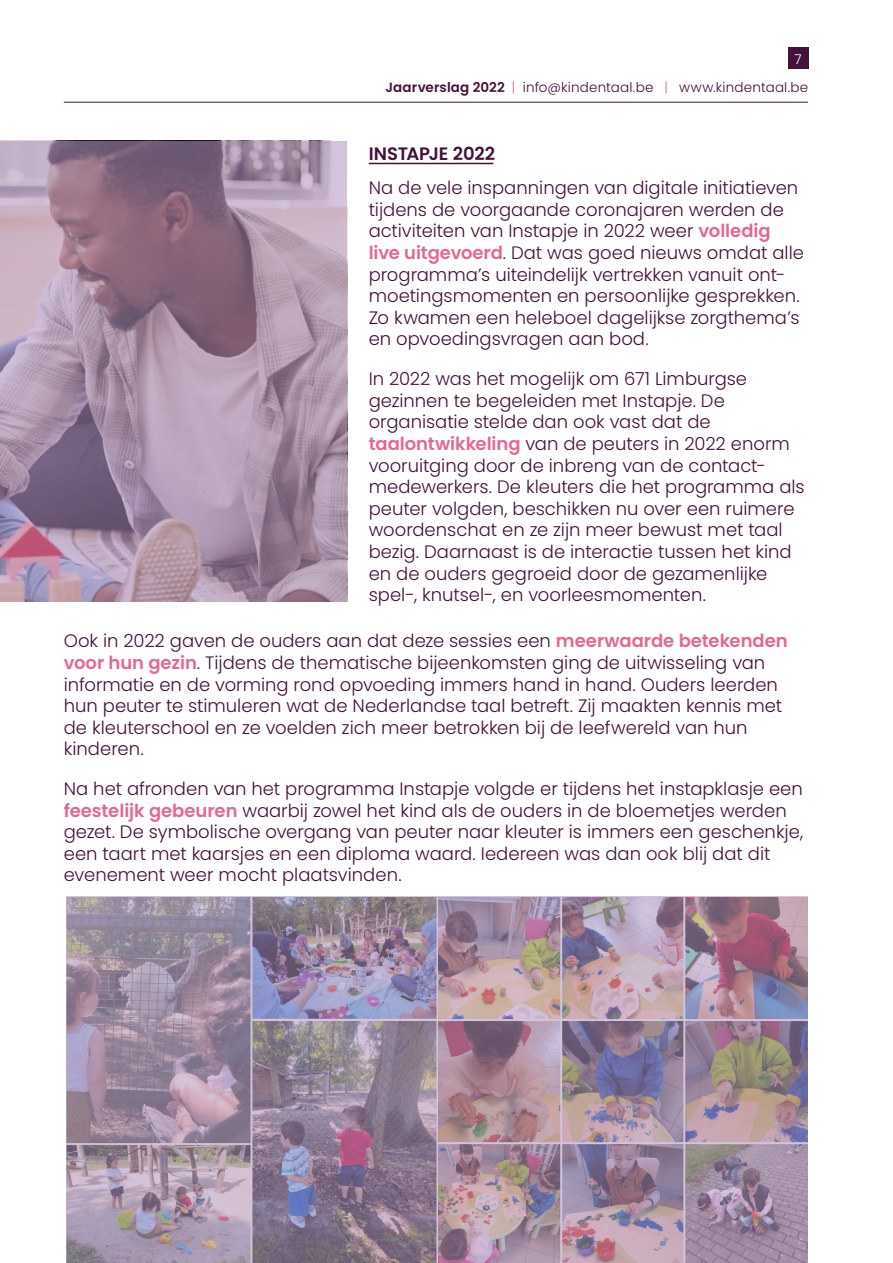
<style>
.page{position:relative;width:893px;height:1263px;background:#fff}
.page>*{position:absolute;margin:0;border:0;box-sizing:border-box;transform-origin:0 0}
.t1{font:300 18px/21.6px "Poppins";color:#44113a}
.t2{font:600 18px "Poppins";letter-spacing:-.01em;color:#44113a}
.t3{font:300 13.5px/28.2px "Poppins";letter-spacing:.015em;color:#44113a}
.s1{color:#fff}
.s2{font-weight:600}
.s3{color:#e66694}
.s4{font-weight:600;color:#e66694}
</style>
<div class="page">
<svg style="left:0;top:141px;width:347px;height:460px;background:#a48ba1"></svg>
<hr style="left:369px;top:163px;width:124px;height:1px;background:#44113a">
<img style="left:67px;top:897px;width:741px;height:366px">
<div style="left:788px;top:48px;width:20px;height:21px;background:#44113a"></div>
<hr style="left:64px;top:102px;width:744px;height:1px;background:#44113a">
<p class="t3" style="left:386px;top:45px;width:424px;text-indent:409px"><span class="s1">7<br></span><span class="s2">Jaarverslag 2022</span> <span class="s3">|</span> info@kindentaal.be <span class="s3">|</span> www.kindentaal.be</p>
<h1 class="t2" style="left:369px;top:143px;width:128px">INSTAPJE 2022</h1>
<h1 class="t1" style="left:369px;top:177px;width:437px">Na de vele inspanningen van digitale initiatieven tijdens de voorgaande coronajaren werden de activiteiten van Instapje in 2022 weer <span class="s4">volledig live uitgevoerd</span>. Dat was goed nieuws omdat alle programma’s uiteindelijk vertrekken vanuit ont&shy;moetingsmomenten en persoonlijke gesprekken.<br>Zo kwamen een heleboel dagelijkse zorgthema’s en opvoedingsvragen aan bod.</h1>
<h1 class="t1" style="left:369px;top:368px;width:438px">In 2022 was het mogelijk om 671 Limburgse gezinnen te begeleiden met Instapje. De organisatie stelde dan ook vast dat de <span class="s4">taalontwikkeling</span> van de peuters in 2022 enorm vooruitging door de inbreng van de contact&shy;medewerkers. De kleuters die het programma als peuter volgden, beschikken nu over een ruimere woordenschat en ze zijn meer bewust met taal bezig. Daarnaast is de interactie tussen het kind en de ouders gegroeid door de gezamenlijke spel-, knutsel-, en voorleesmomenten.</h1>
<h1 class="t1" style="left:64px;top:630px;width:725px">Ook in 2022 gaven de ouders aan dat deze sessies een <span class="s4">meerwaarde betekenden voor hun gezin</span>. Tijdens de thematische bijeenkomsten ging de uitwisseling van informatie en de vorming rond opvoeding immers hand in hand. Ouders leerden hun peuter te stimuleren wat de Nederlandse taal betreft. Zij maakten kennis met de kleuterschool en ze voelden zich meer betrokken bij de leefwereld van hun kinderen.</h1>
<h1 class="t1" style="left:64px;top:778px;width:741px">Na het afronden van het programma Instapje volgde er tijdens het instapklasje een <span class="s4">feestelijk gebeuren</span> waarbij zowel het kind als de ouders in de bloemetjes werden gezet. De symbolische overgang van peuter naar kleuter is immers een geschenkje, een taart met kaarsjes en een diploma waard. Iedereen was dan ook blij dat dit evenement weer mocht plaatsvinden.</h1>
</div>
